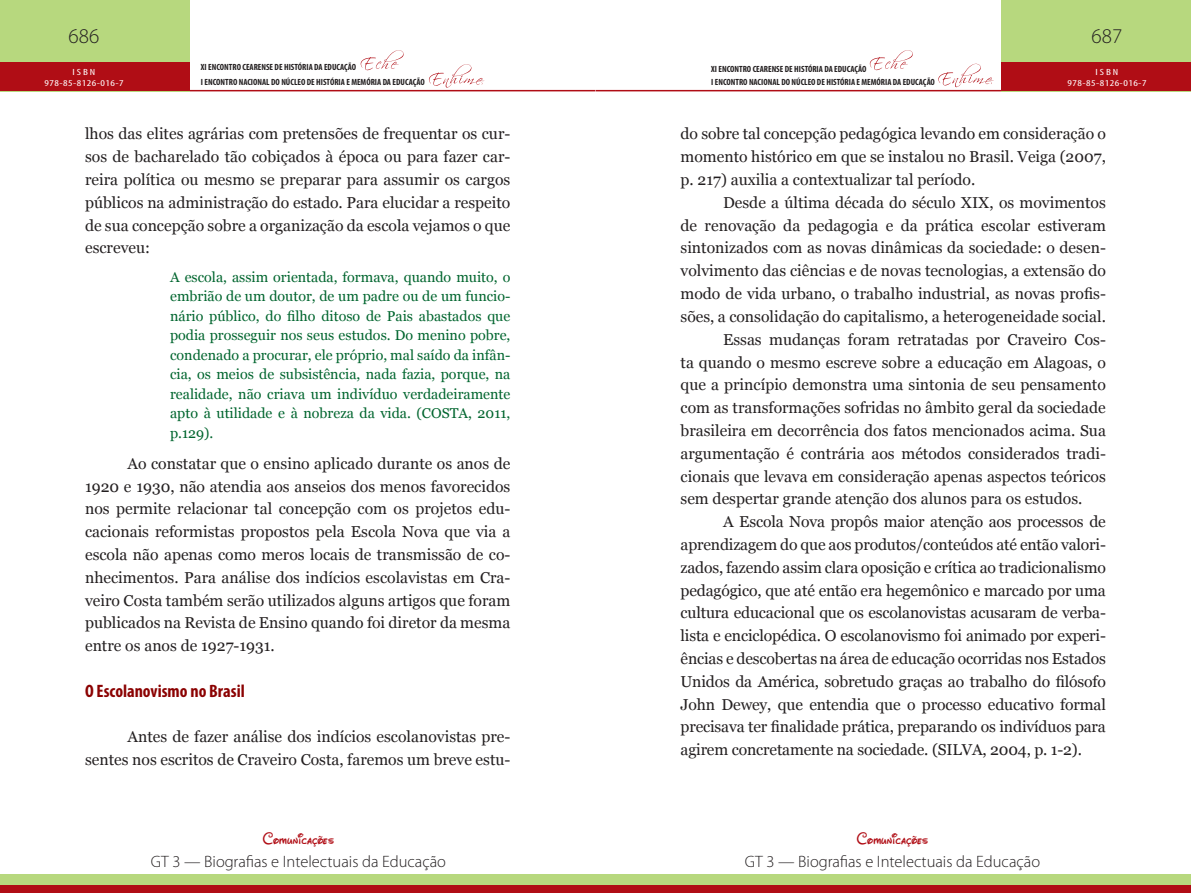
<style>
.page{position:relative;width:1191px;height:893px;background:#fff}
.page>*{position:absolute;margin:0;border:0;box-sizing:border-box;transform-origin:0 0}
.t1{font:300 21px "Myriad Pro";color:#231f20}
.TÍTULO_02{font:700 condensed 18px "Myriad Pro";color:#8b0202}
.t2{font:300 16.5px "Myriad Pro";color:#231f20}
.t3{font:16.5px "Waltograph";letter-spacing:.01em;color:#b00d15}
.t4{font:15.75px/22.8px "Georgia";color:#231f20;text-align:justify}
.RECUO{font:14.25px/19.5px "Georgia";color:#00652e;text-align:justify}
.t5{font:700 condensed 9px/15px "Myriad Pro";color:#231f20}
.t6{font:condensed 9px/10.8px "Myriad Pro";letter-spacing:.04em;color:#fff;text-align:center;scale:1.3 1}
</style>
<div class="page">
<hr style="left:189px;top:90px;width:406px;height:1px;background:#b00d15">
<hr style="left:595px;top:90px;width:407px;height:1px;background:#b00d15">
<div style="left:0;top:0;width:189px;height:91px;background:#b7d87e"></div>
<div style="left:1001px;top:0;width:190px;height:91px;background:#b7d87e"></div>
<div style="left:0;top:63px;width:189px;height:28px;background:#b00d15"></div>
<div style="left:1001px;top:63px;width:190px;height:28px;background:#b00d15"></div>
<svg style="left:361px;top:50px;width:43px;height:20px"></svg>
<svg style="left:869px;top:50px;width:43px;height:20px"></svg>
<svg style="left:429px;top:64px;width:55px;height:24px"></svg>
<svg style="left:938px;top:64px;width:55px;height:23px"></svg>
<div style="left:0;top:874px;width:595px;height:19px;background:#b7d87e"></div>
<div style="left:595px;top:874px;width:596px;height:19px;background:#b7d87e"></div>
<div style="left:0;top:885px;width:595px;height:8px;background:#b00d15"></div>
<div style="left:595px;top:885px;width:596px;height:8px;background:#b00d15"></div>
<h1 class="t1" style="left:69px;top:24px;width:32px">686</h1>
<h1 class="t1" style="left:1091px;top:24px;width:32px">687</h1>
<p class="t5" style="left:201px;top:60px;width:225px">XI ENCONTRO CEARENSE DE HISTÓRIA DA EDUCAÇÃO<br>I ENCONTRO NACIONAL DO NÚCLEO DE HISTÓRIA E MEMÓRIA DA EDUCAÇÃO</p>
<p class="t5" style="left:711px;top:62px;width:225px;line-height:13.2px">XI ENCONTRO CEARENSE DE HISTÓRIA DA EDUCAÇÃO<br>I ENCONTRO NACIONAL DO NÚCLEO DE HISTÓRIA E MEMÓRIA DA EDUCAÇÃO</p>
<p class="t6" style="left:44px;top:66px;width:62px">ISBN<br>978-85-8126-016-7</p>
<p class="t6" style="left:1067px;top:66px;width:62px">ISBN<br>978-85-8126-016-7</p>
<p class="t4" style="left:85px;top:123px;width:427px">lhos das elites agrárias com pretensões de frequentar os cur&shy;sos de bacharelado tão cobiçados à época ou para fazer car&shy;reira política ou mesmo se preparar para assumir os cargos públicos na administração do estado. Para elucidar a respeito de sua concepção sobre a organização da escola vejamos o que escreveu:</p>
<p class="RECUO" style="left:170px;top:267px;width:342px">A escola, assim orientada, formava, quando muito, o embrião de um doutor, de um padre ou de um funcio&shy;nário público, do filho ditoso de Pais abastados que podia prosseguir nos seus estudos. Do menino pobre, condenado a procurar, ele próprio, mal saído da infân&shy;cia, os meios de subsistência, nada fazia, porque, na realidade, não criava um indivíduo verdadeiramente apto à utilidade e à nobreza da vida. (COSTA, 2011, p.129).</p>
<p class="t4" style="left:85px;top:452px;width:427px;text-indent:43px">Ao constatar que o ensino aplicado durante os anos de 1920 e 1930, não atendia aos anseios dos menos favorecidos nos permite relacionar tal concepção com os projetos edu&shy;cacionais reformistas propostos pela Escola Nova que via a escola não apenas como meros locais de transmissão de co&shy;nhecimentos. Para análise dos indícios escolavistas em Cra&shy;veiro Costa também serão utilizados alguns artigos que foram publicados na Revista de Ensino quando foi diretor da mesma entre os anos de 1927-1931.</p>
<p class="TÍTULO_02" style="left:85px;top:680px;width:161px">O Escolanovismo no Brasil</p>
<p class="t4" style="left:85px;top:726px;width:427px;text-align:right">Antes de fazer análise dos indícios escolanovistas pre&shy;sentes nos escritos de Craveiro Costa, faremos um breve estu-</p>
<p class="t3" style="left:263px;top:826px;width:73px">Comunicações</p>
<p class="t2" style="left:151px;top:852px;width:297px">GT 3 — Biografias e Intelectuais da Educação</p>
<p class="t4" style="left:680px;top:123px;width:427px">do sobre tal concepção pedagógica levando em consideração o momento histórico em que se instalou no Brasil. Veiga (2007, p. 217) auxilia a contextualizar tal período.</p>
<p class="t4" style="left:680px;top:191px;width:427px;text-indent:43px">Desde a última década do século XIX, os movimentos de renovação da pedagogia e da prática escolar estiveram sintonizados com as novas dinâmicas da sociedade: o desen&shy;volvimento das ciências e de novas tecnologias, a extensão do modo de vida urbano, o trabalho industrial, as novas profis&shy;sões, a consolidação do capitalismo, a heterogeneidade social.</p>
<p class="t4" style="left:680px;top:328px;width:427px;text-indent:43px">Essas mudanças foram retratadas por Craveiro Cos&shy;ta quando o mesmo escreve sobre a educação em Alagoas, o que a princípio demonstra uma sintonia de seu pensamento com as transformações sofridas no âmbito geral da sociedade brasileira em decorrência dos fatos mencionados acima. Sua argumentação é contrária aos métodos considerados tradi&shy;cionais que levava em consideração apenas aspectos teóricos sem despertar grande atenção dos alunos para os estudos.</p>
<p class="t4" style="left:680px;top:511px;width:427px;text-indent:43px">A Escola Nova propôs maior atenção aos processos de aprendizagem do que aos produtos/conteúdos até então valori&shy;zados, fazendo assim clara oposição e crítica ao tradicionalismo pedagógico, que até então era hegemônico e marcado por uma cultura educacional que os escolanovistas acusaram de verba&shy;lista e enciclopédica. O escolanovismo foi animado por experi&shy;ências e descobertas na área de educação ocorridas nos Estados Unidos da América, sobretudo graças ao trabalho do filósofo John Dewey, que entendia que o processo educativo formal precisava ter finalidade prática, preparando os indivíduos para agirem concretamente na sociedade. (SILVA, 2004, p. 1-2).</p>
<p class="t3" style="left:857px;top:826px;width:73px">Comunicações</p>
<p class="t2" style="left:745px;top:852px;width:297px">GT 3 — Biografias e Intelectuais da Educação</p>
</div>
